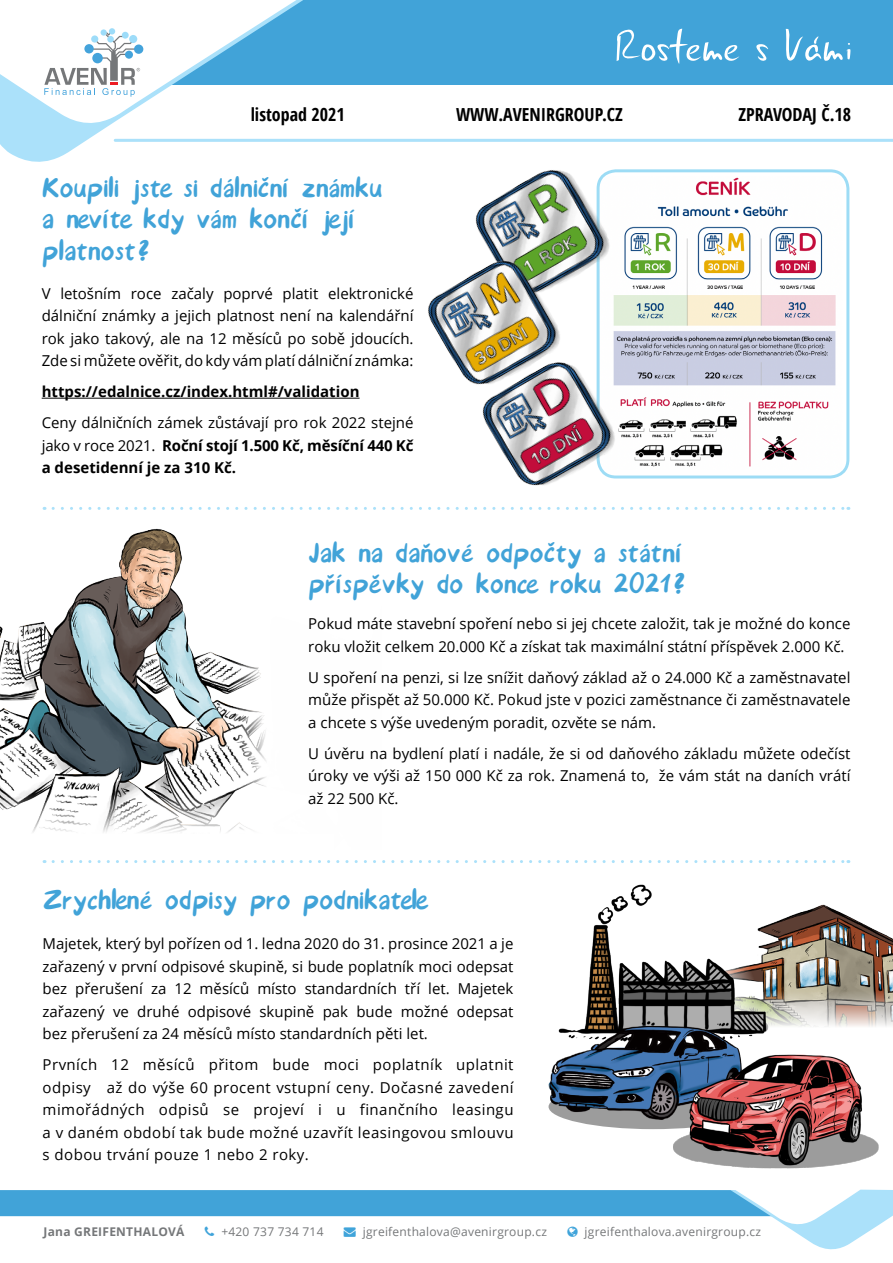
<style>
.page{position:relative;width:893px;height:1263px;background:#fff}
.page>*{position:absolute;margin:0;border:0;box-sizing:border-box;transform-origin:0 0}
.t1{font:36px/31.5px "Avenir Font";letter-spacing:-.01em;color:#41a3d8}
.t2{font:700 condensed 18px "Open Sans";color:#000}
.t3{font:15px/22.5px "Open Sans";color:#000;text-align:justify}
.t4{font:700 15px "Open Sans";color:#000}
.t5{font:12px "Open Sans";letter-spacing:.02em;color:#757779}
.t6{font:700 12px "Open Sans";letter-spacing:.02em;color:#757779}
.s1{font-weight:700}
.s2{color:#40a4da}
</style>
<div class="page">
<div style="left:22px;top:0;width:871px;height:85px;background:#41a3d8"></div>
<svg style="left:0;top:0;width:328px;height:162px"></svg>
<svg style="left:617px;top:29px;width:123px;height:35px"></svg>
<svg style="left:756px;top:44px;width:13px;height:17px"></svg>
<svg style="left:786px;top:29px;width:64px;height:32px"></svg>
<svg style="left:0;top:0;width:302px;height:129px"></svg>
<hr style="left:115px;top:139px;width:778px;height:3px;background:#abe1fa">
<img style="left:0;top:528px;width:266px;height:263px">
<svg style="left:0;top:791px;width:252px;height:41px"></svg>
<hr style="left:42px;top:398px;width:318px;height:1px;background:#000">
<svg style="left:53px;top:507px;width:796px;height:3px"></svg>
<svg style="left:53px;top:860px;width:796px;height:3px"></svg>
<img style="left:613px;top:176px;width:230px;height:291px">
<div style="left:597px;top:169px;width:252px;height:309px;border:3px solid #9ddcf5;border-radius:18px"></div>
<img style="left:475px;top:169px;width:150px;height:145px">
<img style="left:428px;top:242px;width:149px;height:136px">
<img style="left:466px;top:344px;width:164px;height:142px">
<img style="left:775px;top:904px;width:118px;height:86px">
<svg style="left:775px;top:990px;width:118px;height:37px;background:#c5bdb3"></svg>
<img style="left:586px;top:884px;width:189px;height:150px">
<img style="left:548px;top:1015px;width:209px;height:114px">
<img style="left:664px;top:1047px;width:215px;height:122px">
<svg style="left:0;top:1189px;width:893px;height:61px"></svg>
<p class="t2" style="left:251px;top:101px;width:96px">listopad 2021</p>
<p class="t2" style="left:456px;top:101px;width:168px">WWW.AVENIRGROUP.CZ</p>
<p class="t2" style="left:738px;top:101px;width:114px">ZPRAVODAJ Č.18</p>
<h1 class="t1" style="left:42px;top:173px;width:342px">Koupili jste si dálniční známku a nevíte kdy vám končí její platnost?</h1>
<p class="t3" style="left:42px;top:281px;width:373px">V letošním roce začaly poprvé platit elektronické dálniční známky a jejich platnost není na kalendářní rok jako takový, ale na 12 měsíců po sobě jdoucích.<br>Zde si můžete ověřit, do kdy vám platí dálniční známka:</p>
<p class="t4" style="left:42px;top:381px;width:319px">https://edalnice.cz/index.html#/validation</p>
<p class="t3" style="left:42px;top:411px;width:373px">Ceny dálničních zámek zůstávají pro rok 2022 stejné jako v roce 2021. <span class="s1">Roční stojí 1.500 Kč, měsíční 440 Kč a desetidenní je za 310 Kč.</span></p>
<h1 class="t1" style="left:308px;top:538px;width:379px">Jak na daňové odpočty a státní příspěvky do konce roku 2021?</h1>
<p class="t3" style="left:308px;top:612px;width:544px">Pokud máte stavební spoření nebo si jej chcete založit, tak je možné do konce roku vložit celkem 20.000 Kč a získat tak maximální státní příspěvek 2.000 Kč.</p>
<p class="t3" style="left:308px;top:665px;width:544px">U spoření na penzi, si lze snížit daňový základ až o 24.000 Kč a zaměstnavatel může přispět až 50.000 Kč. Pokud jste v pozici zaměstnance či zaměstnavatele a chcete s výše uvedeným poradit, ozvěte se nám.</p>
<p class="t3" style="left:308px;top:742px;width:544px">U úvěru na bydlení platí i nadále, že si od daňového základu můžete odečíst úroky ve výši až 150 000 Kč za rok. Znamená to, že vám stát na daních vrátí až 22 500 Kč.</p>
<h1 class="t1" style="left:43px;top:885px;width:386px">Zrychlené odpisy pro podnikatele</h1>
<p class="t3" style="left:43px;top:932px;width:472px">Majetek, který byl pořízen od 1. ledna 2020 do 31. prosince 2021 a je zařazený v první odpisové skupině, si bude poplatník moci odepsat bez přerušení za 12 měsíců místo standardních tří let. Majetek zařazený ve druhé odpisové skupině pak bude možné odepsat bez přerušení za 24 měsíců místo standardních pěti let.</p>
<p class="t3" style="left:43px;top:1053px;width:472px">Prvních 12 měsíců přitom bude moci poplatník uplatnit odpisy až do výše 60 procent vstupní ceny. Dočasné zavedení mimořádných odpisů se projeví i u finančního leasingu a v daném období tak bude možné uzavřít leasingovou smlouvu s dobou trvání pouze 1 nebo 2 roky.</p>
<p class="t6" style="left:44px;top:1223px;width:142px">Jana GREIFENTHALOVÁ</p>
<p class="t5" style="left:221px;top:1223px;width:104px">+420 737 734 714</p>
<p class="t5" style="left:344px;top:1223px;width:205px"><span class="s2">→</span> jgreifenthalova@avenirgroup.cz</p>
<p class="t5" style="left:585px;top:1223px;width:178px">jgreifenthalova.avenirgroup.cz</p>
</div>
